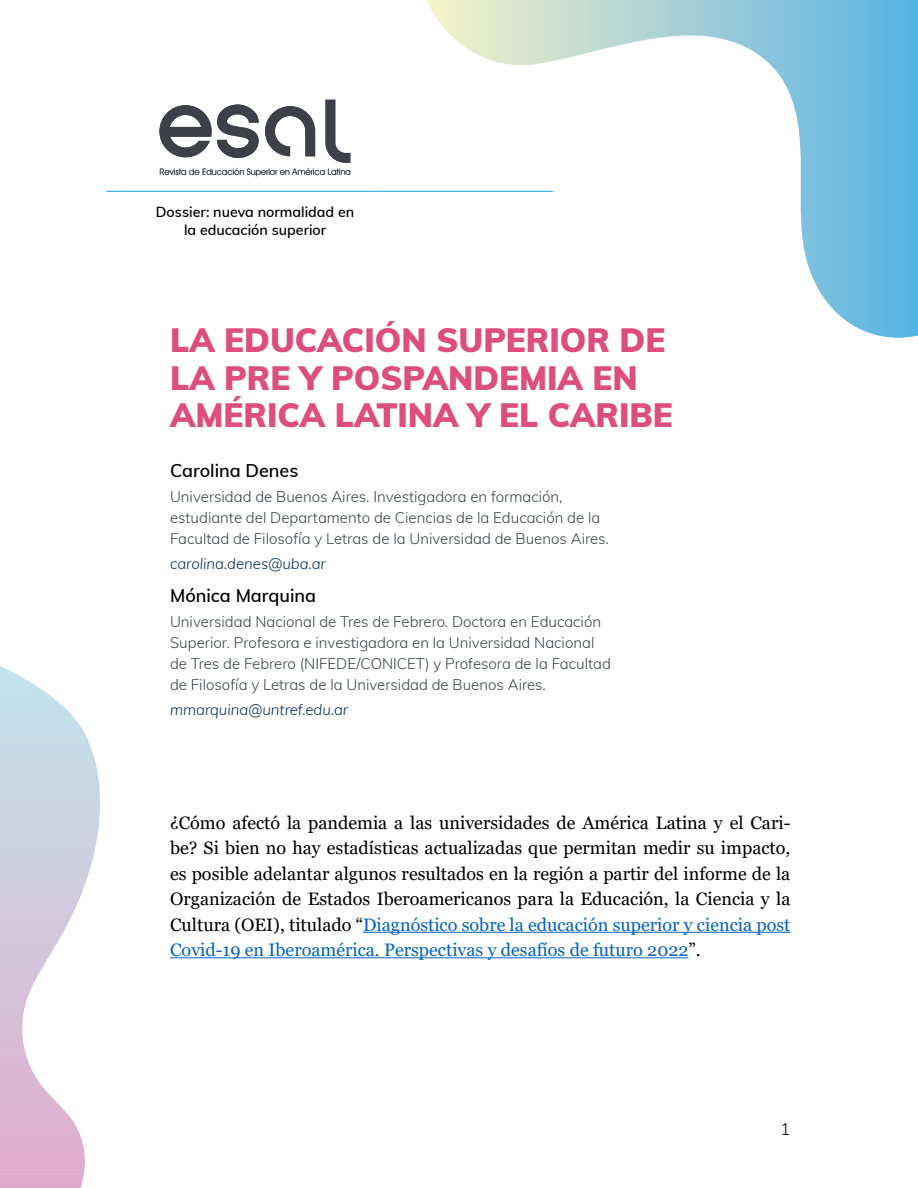
<style>
.page{position:relative;width:918px;height:1188px;background:#fff}
.page>*{position:absolute;margin:0;border:0;box-sizing:border-box;transform-origin:0 0}
.Título_de_Art{font:900 33px/37.5px "Muli";color:#dd4d7d}
.Párrafo{font:18px/25.5px "Georgia";color:#000;text-align:justify}
.Autor{font:600 18px "Muli";color:#000}
.t1{font:300 16.5px "Muli";color:#000}
.Datos_autor{font:300 15px/21px "Muli";color:#3d4048}
.Email{font:italic 300 15px "Muli";color:#082e54}
.t2{font:600 14.25px/18px "Muli";color:#000;text-align:center}
.t3{font:8.7px "Avant Garde IT Cby BT";color:#373f49}
.s1{color:#0563c1}
</style>
<div class="page">
<svg style="left:419px;top:0;width:499px;height:338px"></svg>
<svg style="left:0;top:666px;width:100px;height:522px"></svg>
<svg style="left:106px;top:191px;width:22px;height:1px"></svg>
<hr style="left:128px;top:191px;width:255px;height:1px;background:#2cb0e6">
<hr style="left:383px;top:191px;width:170px;height:1px;background:#2cb0e6">
<svg style="left:159px;top:100px;width:191px;height:76px"></svg>
<hr style="left:363px;top:932px;width:427px;height:1px;background:#0563c1">
<hr style="left:170px;top:957px;width:519px;height:1px;background:#0563c1">
<p class="t3" style="left:160px;top:166px;width:193px">Revista de Educación Superior en América Latina</p>
<p class="t2" style="left:156px;top:202px;width:200px">Dossier: nueva normalidad en la educación superior</p>
<p class="Título_de_Art" style="left:170px;top:320px;width:504px">LA EDUCACIÓN SUPERIOR DE<br>LA PRE Y POSPANDEMIA EN<br>AMÉRICA LATINA Y EL CARIBE</p>
<p class="Autor" style="left:170px;top:457px;width:130px">Carolina Denes</p>
<p class="Datos_autor" style="left:170px;top:485px;width:440px">Universidad de Buenos Aires. Investigadora en formación, estudiante del Departamento de Ciencias de la Educación de la<br>Facultad de Filosofía y Letras de la Universidad de Buenos Aires.</p>
<p class="Email" style="left:170px;top:553px;width:157px">carolina.denes@uba.ar</p>
<p class="Autor" style="left:170px;top:582px;width:148px">Mónica Marquina</p>
<p class="Datos_autor" style="left:170px;top:610px;width:442px">Universidad Nacional de Tres de Febrero. Doctora en Educación Superior. Profesora e investigadora en la Universidad Nacional de Tres de Febrero (NIFEDE/CONICET) y Profesora de la Facultad de Filosofía y Letras de la Universidad de Buenos Aires.</p>
<p class="Email" style="left:170px;top:699px;width:180px">mmarquina@untref.edu.ar</p>
<p class="Párrafo" style="left:170px;top:810px;width:622px">¿Cómo afectó la pandemia a las universidades de América Latina y el Cari&shy;be? Si bien no hay estadísticas actualizadas que permitan medir su impacto, es posible adelantar algunos resultados en la región a partir del informe de la Organización de Estados Iberoamericanos para la Educación, la Ciencia y la Cultura (OEI), titulado “<span class="s1">Diagnóstico sobre la educación superior y ciencia post Covid-19 en Iberoamérica. Perspectivas y desafíos de futuro 2022</span>”.</p>
<p class="t1" style="left:781px;top:1118px;width:11px">1</p>
</div>
